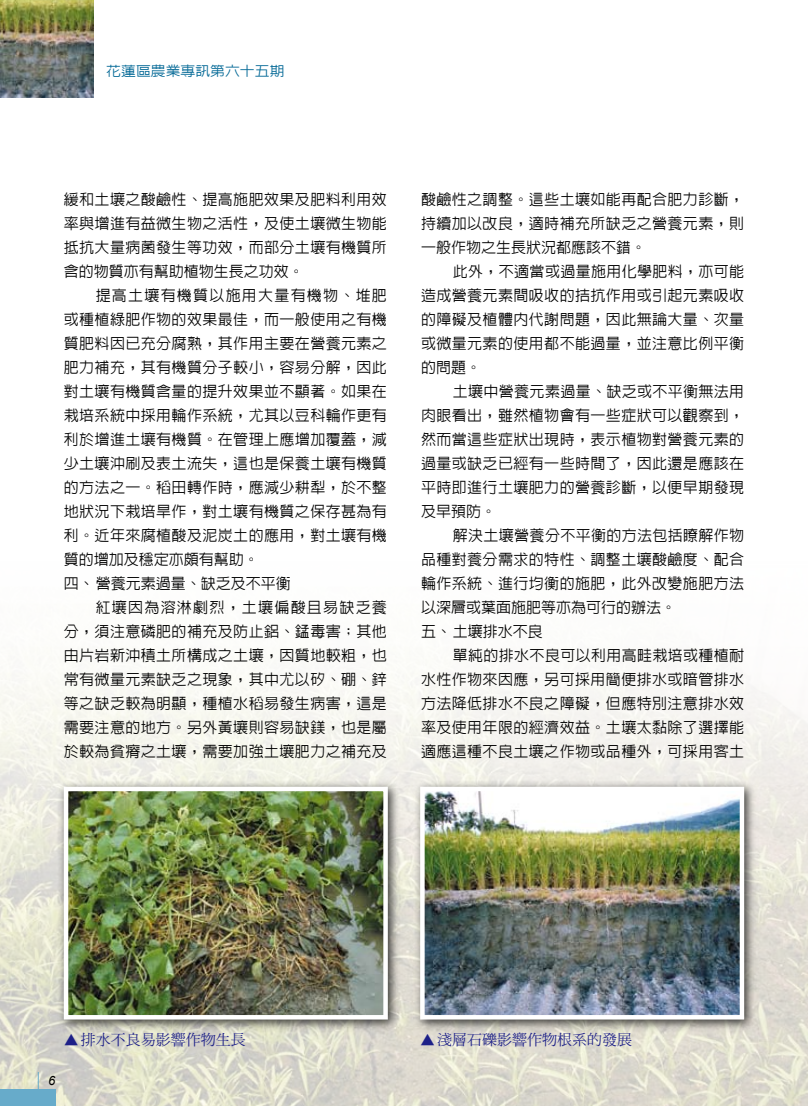
<style>
.page{position:relative;width:808px;height:1106px;background:#fff}
.page>*{position:absolute;margin:0;border:0;box-sizing:border-box;transform-origin:0 0}
.t1{font:500 15px/24px "Lin Gothic";letter-spacing:.025em;color:#000;text-align:justify}
.t2{font:15px "DF Ming Std W5";color:#1d2088}
.t3{font:500 13.5px "Lin Gothic";color:#006795;scale:1.1 1}
.s1{font-family:"DF Yuan Std W3"}
</style>
<div class="page">
<img style="left:0;top:673px;width:808px;height:433px">
<div style="left:413px;top:779px;width:346px;height:253px;background:#000;opacity:.75"></div>
<img style="left:425px;top:791px;width:314px;height:223px">
<div style="left:420px;top:786px;width:324px;height:233px;border:4px solid #fff"></div>
<div style="left:57px;top:779px;width:345px;height:253px;background:#000;opacity:.75"></div>
<img style="left:69px;top:791px;width:314px;height:223px">
<div style="left:64px;top:786px;width:324px;height:233px;border:4px solid #fff"></div>
<div style="left:0;top:1089px;width:55px;height:17px;background:#67abca"></div>
<hr style="left:38px;top:1071px;width:1px;height:35px;background:#67abca">
<img style="left:0;top:0;width:94px;height:98px">
<svg style="left:49px;top:1075px;width:6px;height:10px"></svg>
<p class="t3" style="left:106px;top:64px;width:164px">花蓮區農業專訊第六十五期</p>
<p class="t1" style="left:64px;top:187px;width:325px">緩和土壤之酸鹼性、提高施肥效果及肥料利用效率與增進有益微生物之活性，及使土壤微生物能抵抗大量病菌發生等功效，而部分土壤有機質所含的物質亦有幫助植物生長之功效。</p>
<p class="t1" style="left:64px;top:283px;width:325px;text-align:left;text-indent:32px">提高土壤有機質以施用大量有機物、堆肥或種植綠肥作物的效果最佳，而一般使用之有機質肥料因已充分腐熟，其作用主要在營養元素之肥力補充，其有機質分子較小，容易分解，因此對土壤有機質含量的提升效果並不顯著。如果在栽培系統中採用輪作系統，尤其以豆科輪作更有利於增進土壤有機質。在管理上應增加覆蓋，減少土壤沖刷及表土流失，這也是保養土壤有機質的方法之一。稻田轉作時，應減少耕犁，於不整地狀況下栽培旱作，對土壤有機質之保存甚為有利。近年來腐植酸及泥炭土的應用，對土壤有機質的增加及穩定亦頗有幫助。<br>四、營養元素過量、缺乏及不平衡</p>
<p class="t1" style="left:64px;top:595px;width:325px;text-indent:32px">紅壤因為溶淋劇烈，土壤偏酸且易缺乏養分，須注意磷肥的補充及防止鋁、錳毒害；其他由片岩新沖積土所構成之土壤，因質地較粗，也常有微量元素缺乏之現象，其中尤以矽、硼、鋅等之缺乏較為明顯，種植水稻易發生病害，這是需要注意的地方。另外黃壤則容易缺鎂，也是屬於較為貧瘠之土壤，需要加強土壤肥力之補充及</p>
<p class="t1" style="left:421px;top:187px;width:325px">酸鹼性之調整。這些土壤如能再配合肥力診斷，持續加以改良，適時補充所缺乏之營養元素，則一般作物之生長狀況都應該不錯。</p>
<p class="t1" style="left:421px;top:259px;width:325px;text-indent:32px">此外，不適當或過量施用化學肥料，亦可能造成營養元素間吸收的拮抗作用或引起元素吸收的障礙及植體內代謝問題，因此無論大量、次量或微量元素的使用都不能過量，並注意比例平衡的問題。</p>
<p class="t1" style="left:421px;top:379px;width:325px;text-indent:32px">土壤中營養元素過量、缺乏或不平衡無法用肉眼看出，雖然植物會有一些症狀可以觀察到，然而當這些症狀出現時，表示植物對營養元素的過量或缺乏已經有一些時間了，因此還是應該在平時即進行土壤肥力的營養診斷，以便早期發現及早預防。</p>
<p class="t1" style="left:421px;top:523px;width:325px;text-align:left;text-indent:32px">解決土壤營養分不平衡的方法包括瞭解作物品種對養分需求的特性、調整土壤酸鹼度、配合輪作系統、進行均衡的施肥，此外改變施肥方法以深層或葉面施肥等亦為可行的辦法。<br>五、土壤排水不良</p>
<p class="t1" style="left:421px;top:643px;width:325px;text-indent:32px">單純的排水不良可以利用高畦栽培或種植耐水性作物來因應，另可採用簡便排水或暗管排水方法降低排水不良之障礙，但應特別注意排水效率及使用年限的經濟效益。土壤太黏除了選擇能適應這種不良土壤之作物或品種外，可採用客土</p>
<p class="t2" style="left:64px;top:1031px;width:184px"><span class="s1">▲</span>排水不良易影響作物生長</p>
<p class="t2" style="left:420px;top:1031px;width:214px"><span class="s1">▲</span>淺層石礫影響作物根系的發展</p>
</div>
